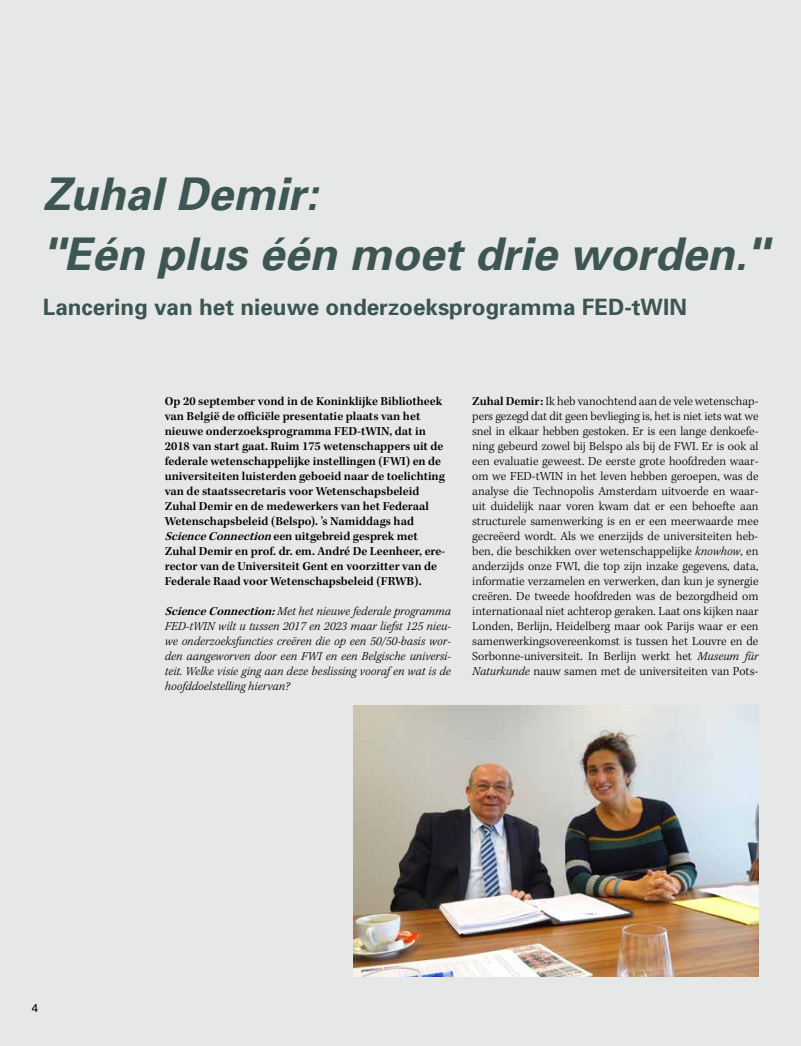
<style>
.page{position:relative;width:801px;height:1046px;background:#fff}
.page>*{position:absolute;margin:0;border:0;box-sizing:border-box;transform-origin:0 0}
.t1{font:italic 700 45px/60px "Univers";color:#3e5653}
.t2{font:700 22.5px "Univers";color:#3d5552}
.t3{font:300 12.5px/15px "Kepler Std";color:#000;text-align:justify}
.t4{font:600 12.5px/15px "Kepler Std";color:#000}
.t5{font:italic 300 12.5px/15px "Kepler Std";color:#000;text-align:justify}
.t6{font:11.25px "Univers LT Std";color:#000}
.s1{font-style:italic}
.s2{font-weight:600}
</style>
<div class="page">
<div style="left:0;top:0;width:801px;height:1045px;background:#e5e8e7"></div>
<img style="left:353px;top:705px;width:405px;height:271px">
<h1 class="t1" style="left:43px;top:164px;width:727px">Zuhal Demir:<br>"Eén plus één moet drie worden."</h1>
<h2 class="t2" style="left:43px;top:293px;width:645px">Lancering van het nieuwe onderzoeksprogramma FED-tWIN</h2>
<p class="t6" style="left:32px;top:1000px;width:8px">4</p>
<p class="t4" style="left:165px;top:394px;width:282px">Op 20 september vond in de Koninklijke Bibliotheek van België de officiële presentatie plaats van het nieuwe onderzoeksprogramma FED-tWIN, dat in 2018 van start gaat. Ruim 175 wetenschappers uit de federale wetenschappelijke instellingen (FWI) en de universiteiten luisterden geboeid naar de toelichting van de staatssecretaris voor Wetenschapsbeleid Zuhal Demir en de medewerkers van het Federaal Wetenschapsbeleid (Belspo). 's Namiddags had <span class="s1">ScienceConnection</span>een uitgebreid gesprek met Zuhal Demir en prof. dr. em. André De Leenheer, ere&shy;rector van de Universiteit Gent en voorzitter van de Federale Raad voor Wetenschapsbeleid (FRWB).</p>
<p class="t5" style="left:165px;top:604px;width:288px"><span class="s2">ScienceConnection:</span>Met het nieuwe federale programma FED-tWIN wilt u tussen 2017 en 2023 maar liefst 125 nieu&shy;we onderzoeksfuncties creëren die op een 50/50-basis wor&shy;den aangeworven door een FWI en een Belgische universi&shy;teit. Welke visie ging aan deze beslissing vooraf en wat is de hoofddoelstelling hiervan?</p>
<p class="t3" style="left:472px;top:394px;width:288px"><span class="s2">Zuhal Demir:</span> Ik heb vanochtend aan de vele wetenschap&shy;pers gezegd dat dit geen bevlieging is, het is niet iets wat we snel in elkaar hebben gestoken. Er is een lange denkoefe&shy;ning gebeurd zowel bij Belspo als bij de FWI. Er is ook al een evaluatie geweest. De eerste grote hoofdreden waar&shy;om we FED-tWIN in het leven hebben geroepen, was de analyse die Technopolis Amsterdam uitvoerde en waar&shy;uit duidelijk naar voren kwam dat er een behoefte aan structurele samenwerking is en er een meerwaarde mee gecreëerd wordt. Als we enerzijds de universiteiten heb&shy;ben, die beschikken over wetenschappelijke <span class="s1">knowhow</span>, en anderzijds onze FWI, die top zijn inzake gegevens, data, informatie verzamelen en verwerken, dan kun je synergie creëren. De tweede hoofdreden was de bezorgdheid om internationaal niet achterop geraken. Laat ons kijken naar Londen, Berlijn, Heidelberg maar ook Parijs waar er een samenwerkingsovereenkomst is tussen het Louvre en de Sorbonne-universiteit. In Berlijn werkt het <span class="s1">Museum für Naturkunde</span> nauw samen met de universiteiten van Pots-</p>
</div>
